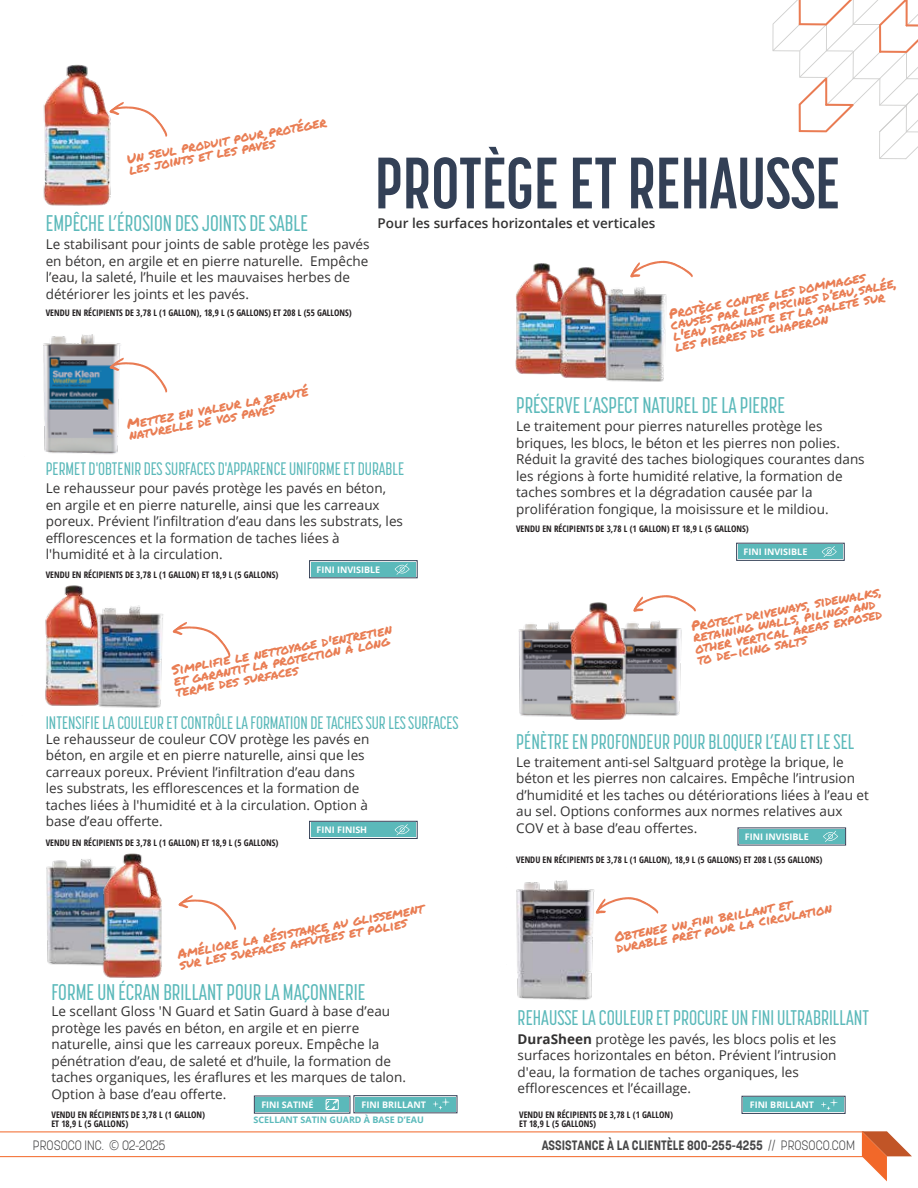
<style>
.page{position:relative;width:918px;height:1188px;background:#fff}
.page>*{position:absolute;margin:0;border:0;box-sizing:border-box;transform-origin:0 0}
.t1{font:700 72px "Korolev Compressed";color:#334056}
.t2{font:500 22.5px "Korolev Compressed";color:#5bb9ba}
.t3{font:500 21px "Korolev Compressed";color:#5bb9ba}
.t4{font:500 18px "Korolev Compressed";color:#5bb9ba}
.t5{font:13.5px/16.5px "Open Sans";color:#333232}
.t6{font:13.5px/11.1px "Permanent Marker";color:#e97d53}
.t7{font:700 13.5px "Korolev";color:#474748;scale:.9 1}
.t8{font:600 13.5px "Open Sans";color:#343333}
.t9{font:300 13.5px "Korolev";color:#474748;scale:.9 1}
.t10{font:700 condensed 9px/9px "Open Sans";color:#231f20}
.t11{font:700 9px "Open Sans";color:#fff}
.t12{font:700 9px "Open Sans";color:#5bbabb}
.s1{font-weight:700}
.s2{font-family:"Open Sans"}
.s3{font-weight:300}
</style>
<div class="page">
<hr style="left:0;top:1156px;width:864px;height:1px;background:#f4773e">
<hr style="left:0;top:1131px;width:864px;height:1px;background:#f4773e">
<svg style="left:862px;top:1131px;width:50px;height:50px"></svg>
<img style="left:515px;top:263px;width:35px;height:112px">
<img style="left:543px;top:266px;width:52px;height:113px">
<img style="left:591px;top:277px;width:76px;height:105px">
<img style="left:43px;top:64px;width:68px;height:142px">
<img style="left:45px;top:585px;width:39px;height:121px">
<img style="left:82px;top:594px;width:91px;height:114px">
<img style="left:43px;top:334px;width:81px;height:120px">
<img style="left:516px;top:880px;width:80px;height:120px">
<img style="left:643px;top:621px;width:39px;height:95px">
<img style="left:518px;top:622px;width:34px;height:95px">
<img style="left:552px;top:602px;width:91px;height:118px">
<svg style="left:110px;top:102px;width:57px;height:35px"></svg>
<svg style="left:110px;top:358px;width:57px;height:35px"></svg>
<div style="left:743px;top:1098px;width:100px;height:14px;background:#5bb9ba"></div>
<div style="left:742px;top:1096px;width:103px;height:18px;border:1px solid #334056"></div>
<svg style="left:821px;top:1099px;width:17px;height:11px"></svg>
<img style="left:46px;top:859px;width:37px;height:106px">
<img style="left:83px;top:853px;width:79px;height:125px">
<div style="left:256px;top:1097px;width:93px;height:15px;background:#5bb9ba"></div>
<svg style="left:325px;top:1099px;width:14px;height:11px"></svg>
<div style="left:355px;top:1097px;width:100px;height:14px;background:#5bb9ba"></div>
<div style="left:354px;top:1095px;width:103px;height:18px;border:1px solid #334056"></div>
<svg style="left:433px;top:1098px;width:16px;height:11px"></svg>
<div style="left:311px;top:823px;width:105px;height:14px;background:#5bb9ba"></div>
<div style="left:309px;top:821px;width:108px;height:18px;border:1px solid #334056"></div>
<svg style="left:395px;top:824px;width:15px;height:11px"></svg>
<div style="left:311px;top:562px;width:105px;height:14px;background:#5bb9ba"></div>
<div style="left:309px;top:560px;width:108px;height:18px;border:1px solid #334056"></div>
<svg style="left:395px;top:564px;width:15px;height:11px"></svg>
<div style="left:738px;top:545px;width:105px;height:14px;background:#5bb9ba"></div>
<div style="left:736px;top:543px;width:108px;height:18px;border:1px solid #334056"></div>
<svg style="left:822px;top:546px;width:15px;height:11px"></svg>
<div style="left:739px;top:829px;width:105px;height:14px;background:#5bb9ba"></div>
<svg style="left:823px;top:831px;width:15px;height:11px"></svg>
<svg style="left:173px;top:622px;width:57px;height:35px"></svg>
<svg style="left:178px;top:895px;width:58px;height:35px"></svg>
<svg style="left:630px;top:261px;width:63px;height:17px"></svg>
<svg style="left:633px;top:595px;width:63px;height:17px"></svg>
<svg style="left:596px;top:897px;width:62px;height:17px"></svg>
<svg style="left:772px;top:0;width:146px;height:159px"></svg>
<p class="t6" style="left:126px;top:154px;width:204px;rotate:-11deg">Un seul produit pour protéger les joints et les pavés</p>
<h2 class="t2" style="left:46px;top:211px;width:264px">EMPÊCHE L’ÉROSION DES JOINTS DE SABLE</h2>
<p class="t5" style="left:46px;top:236px;width:325px">Le stabilisant pour joints de sable protège les pavés en béton, en argile et en pierre naturelle. Empêche l’eau, la saleté, l’huile et les mauvaises herbes de détériorer les joints et les pavés.</p>
<p class="t10" style="left:46px;top:308px;width:308px">VENDU EN RÉCIPIENTS DE 3,78 L (1 GALLON), 18,9 L (5 GALLONS) ET 208 L (55 GALLONS)</p>
<h1 class="t1" style="left:375px;top:143px;width:467px">PROTÈGE ET REHAUSSE</h1>
<p class="t8" style="left:378px;top:214px;width:279px">Pour les surfaces horizontales et verticales</p>
<p class="t6" style="left:668px;top:308px;width:231px;rotate:-11deg">Protège contre les dommages causés par les piscines d’eau salée, l'eau stagnante et la saleté sur les pierres de chaperon</p>
<p class="t6" style="left:126px;top:419px;width:186px;rotate:-11deg">Mettez en valeur la beauté naturelle de vos pavés</p>
<h3 class="t4" style="left:46px;top:459px;width:360px">PERMET D'OBTENIR DES SURFACES D'APPARENCE UNIFORME ET DURABLE</h3>
<p class="t5" style="left:46px;top:480px;width:359px">Le rehausseur pour pavés protège les pavés en béton, en argile et en pierre naturelle, ainsi que les carreaux poreux. Prévient l’infiltration d’eau dans les substrats, les efflorescences et la formation de taches liées à l'humidité et à la circulation.</p>
<p class="t10" style="left:46px;top:570px;width:234px">VENDU EN RÉCIPIENTS DE 3,78 L (1 GALLON) ET 18,9 L (5 GALLONS)</p>
<p class="t11" style="left:317px;top:563px;width:65px">FINI INVISIBLE</p>
<p class="t6" style="left:171px;top:665px;width:225px;rotate:-11deg">Simplifie le nettoyage d'entretien et garantit la protection à long terme des surfaces</p>
<h3 class="t4" style="left:46px;top:712px;width:414px">INTENSIFIE LA COULEUR ET CONTRÔLE LA FORMATION DE TACHES SUR LES SURFACES</h3>
<p class="t5" style="left:46px;top:730px;width:325px">Le rehausseur de couleur COV protège les pavés en béton, en argile et en pierre naturelle, ainsi que les carreaux poreux. Prévient l’infiltration d’eau dans les substrats, les efflorescences et la formation de taches liées à l'humidité et à la circulation. Option à base d’eau offerte.</p>
<p class="t11" style="left:317px;top:824px;width:52px">FINI FINISH</p>
<p class="t10" style="left:46px;top:838px;width:234px">VENDU EN RÉCIPIENTS DE 3,78 L (1 GALLON) ET 18,9 L (5 GALLONS)</p>
<p class="t6" style="left:177px;top:949px;width:252px;rotate:-11deg">Améliore la résistance au glissement sur les surfaces affûtées et polies</p>
<h2 class="t2" style="left:51px;top:980px;width:316px">FORME UN ÉCRAN BRILLANT POUR LA MAÇONNERIE</h2>
<p class="t5" style="left:51px;top:1003px;width:356px">Le scellant Gloss 'N Guard et Satin Guard à base d’eau protège les pavés en béton, en argile et en pierre naturelle, ainsi que les carreaux poreux. Empêche la pénétration d’eau, de saleté et d’huile, la formation de taches organiques, les éraflures et les marques de talon.<br>Option à base d’eau offerte.</p>
<p class="t10" style="left:51px;top:1110px;width:155px">VENDU EN RÉCIPIENTS DE 3,78 L (1 GALLON)<br>ET 18,9 L (5 GALLONS)</p>
<p class="t12" style="left:254px;top:1114px;width:172px">SCELLANT SATIN GUARD À BASE D’EAU</p>
<p class="t11" style="left:261px;top:1098px;width:54px">FINI SATINÉ</p>
<p class="t11" style="left:362px;top:1098px;width:66px">FINI BRILLANT</p>
<h2 class="t2" style="left:516px;top:393px;width:271px">PRÉSERVE L’ASPECT NATUREL DE LA PIERRE</h2>
<p class="t5" style="left:516px;top:418px;width:350px">Le traitement pour pierres naturelles protège les briques, les blocs, le béton et les pierres non polies.<br>Réduit la gravité des taches biologiques courantes dans les régions à forte humidité relative, la formation de taches sombres et la dégradation causée par la prolifération fongique, la moisissure et le mildiou.</p>
<p class="t10" style="left:516px;top:524px;width:234px">VENDU EN RÉCIPIENTS DE 3,78 L (1 GALLON) ET 18,9 L (5 GALLONS)</p>
<p class="t11" style="left:744px;top:546px;width:65px">FINI INVISIBLE</p>
<p class="t6" style="left:690px;top:621px;width:195px;rotate:-11deg">Protect driveways, sidewalks, retaining walls, pilings and other vertical areas exposed to de-icing salts</p>
<h3 class="t3" style="left:516px;top:730px;width:340px">PÉNÈTRE EN PROFONDEUR POUR BLOQUER L’EAU ET LE SEL</h3>
<p class="t5" style="left:516px;top:754px;width:354px">Le traitement anti-sel Saltguard protège la brique, le béton et les pierres non calcaires. Empêche l’intrusion d’humidité et les taches ou détériorations liées à l’eau et au sel. Options conformes aux normes relatives aux COV et à base d’eau offertes.</p>
<p class="t11" style="left:745px;top:830px;width:65px">FINI INVISIBLE</p>
<p class="t10" style="left:516px;top:855px;width:308px">VENDU EN RÉCIPIENTS DE 3,78 L (1 GALLON), 18,9 L (5 GALLONS) ET 208 L (55 GALLONS)</p>
<p class="t6" style="left:613px;top:932px;width:220px;rotate:-11deg">Obtenez un fini brillant et durable prêt pour la circulation</p>
<h3 class="t3" style="left:518px;top:1006px;width:353px">REHAUSSE LA COULEUR ET PROCURE UN FINI ULTRABRILLANT</h3>
<p class="t5" style="left:518px;top:1030px;width:320px"><span class="s1">DuraSheen</span> protège les pavés, les blocs polis et les surfaces horizontales en béton. Prévient l’intrusion d'eau, la formation de taches organiques, les efflorescences et l’écaillage.</p>
<p class="t10" style="left:519px;top:1110px;width:155px">VENDU EN RÉCIPIENTS DE 3,78 L (1 GALLON)<br>ET 18,9 L (5 GALLONS)</p>
<p class="t11" style="left:750px;top:1099px;width:66px">FINI BRILLANT</p>
<p class="t9" style="left:33px;top:1137px;width:149px">PROSOCO INC. <span class="s2">©</span> 02-2025</p>
<p class="t7" style="left:542px;top:1136px;width:350px">ASSISTANCE À LA CLIENTÈLE 800-255-4255 <span class="s3">// PROSOCO.COM</span></p>
</div>
